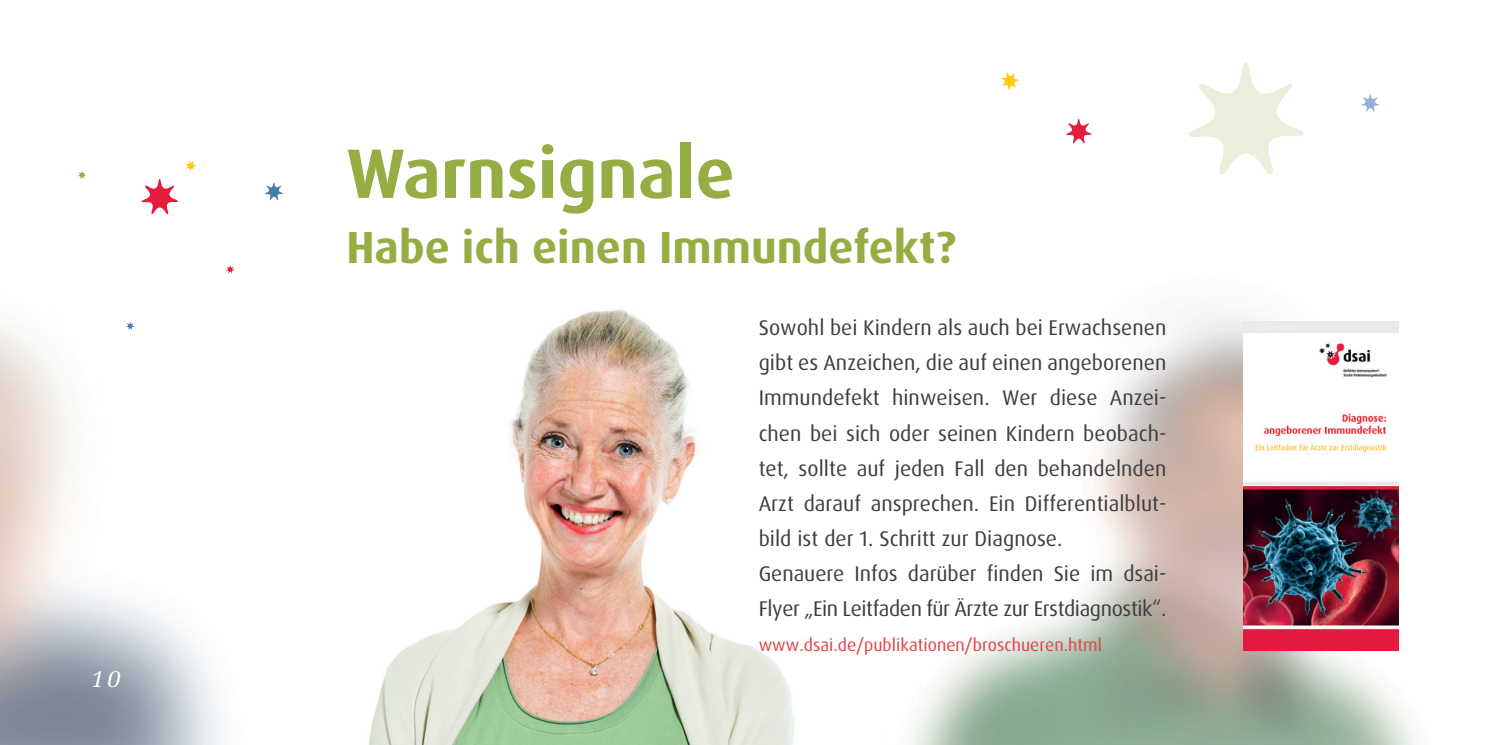
<style>
.page{position:relative;width:1489px;height:745px;background:#fff}
.page>*{position:absolute;margin:0;border:0;box-sizing:border-box;transform-origin:0 0}
.t1{font:700 70px "Dax Pro";color:#96ad43}
.t2{font:700 45px "Dax Pro";color:#96ad43}
.t3{font:italic 25px "Melior";color:#fff}
.t4{font:21.25px/35px "Dax Pro";color:#3e3e3f}
.t5{font:17.5px "Dax Pro";color:#e44048}
</style>
<div class="page">
<img style="left:0;top:270px;width:1418px;height:474px">
<svg style="left:226px;top:265px;width:8px;height:8px"></svg>
<svg style="left:78px;top:171px;width:8px;height:8px"></svg>
<svg style="left:126px;top:321px;width:8px;height:8px"></svg>
<svg style="left:1361px;top:94px;width:18px;height:18px"></svg>
<svg style="left:265px;top:182px;width:18px;height:18px"></svg>
<svg style="left:1188px;top:62px;width:116px;height:113px"></svg>
<svg style="left:186px;top:160px;width:10px;height:11px"></svg>
<svg style="left:1001px;top:72px;width:17px;height:18px"></svg>
<svg style="left:141px;top:179px;width:37px;height:36px"></svg>
<svg style="left:1066px;top:118px;width:25px;height:26px"></svg>
<img style="left:1243px;top:321px;width:155px;height:329px">
<p class="t3" style="left:90px;top:663px;width:32px">10</p>
<h1 class="t1" style="left:346px;top:128px;width:390px">Warnsignale</h1>
<h2 class="t2" style="left:346px;top:218px;width:611px">Habe ich einen Immundefekt?</h2>
<p class="t4" style="left:758px;top:310px;width:409px">Sowohl bei Kindern als auch bei Erwachsenen gibt es Anzeichen, die auf einen angeborenen Immundefekt hinweisen. Wer diese Anzei&shy;chen bei sich oder seinen Kindern beobach&shy;tet, sollte auf jeden Fall den behandelnden Arzt darauf ansprechen. Ein Differentialblut&shy;bild ist der 1. Schritt zur Diagnose.<br>Genauere Infos darüber finden Sie im dsai-Flyer „Ein Leitfaden für Ärzte zur Erstdiagnostik“.</p>
<p class="t5" style="left:758px;top:633px;width:345px">www.dsai.de/publikationen/broschueren.html</p>
</div>
